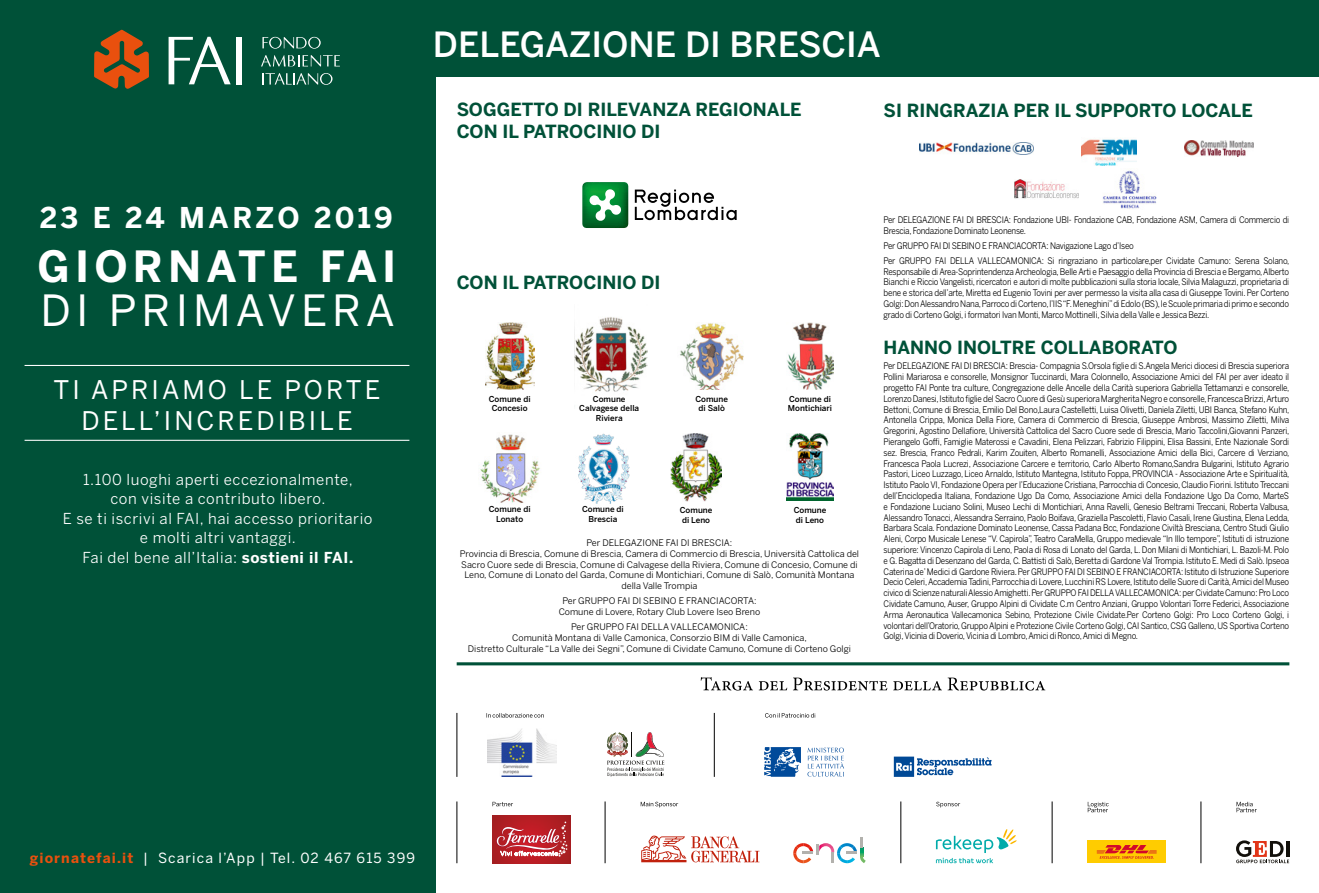
<style>
.page{position:relative;width:1319px;height:893px;background:#fff}
.page>*{position:absolute;margin:0;border:0;box-sizing:border-box;transform-origin:0 0}
.t1{font:700 42.75px "Benton Sans";letter-spacing:.12em;color:#fff}
.t2{font:42.75px "Benton Sans";letter-spacing:.12em;color:#fff}
.t3{font:500 34.5px "Benton Sans";color:#fff}
.t4{font:700 28.5px "Benton Sans";letter-spacing:.11em;color:#fff}
.t5{font:25.5px/30.6px "Benton Sans";letter-spacing:.12em;color:#fff;text-align:center}
.t6{font:700 18px/21.6px "Benton Sans";color:#005138}
.t7{font:15px/19.5px "Benton Sans";letter-spacing:.04em;color:#fff;text-align:center}
.t8{font:13.95px "Benton Sans";letter-spacing:.08em;color:#fff}
.t9{font:9px/10.8px "Benton Sans";letter-spacing:-.01em;color:#000;text-align:justify;scale:.9 1}
.t10{font:9px/10.8px "Benton Sans";letter-spacing:-.01em;color:#000;text-align:center}
.t11{font:9px/10.8px "Benton Sans";letter-spacing:-.03em;color:#000;scale:.9 1}
.t12{font:500 8.1px/9.8px "Benton Sans";color:#000;text-align:center}
.s1{font-weight:700}
.s2{font-weight:700;color:#e9500e}
</style>
<div class="page">
<div style="left:0;top:0;width:435px;height:893px;background:#005138"></div>
<div style="left:400px;top:0;width:918px;height:77px;background:#005138"></div>
<hr style="left:456px;top:662px;width:833px;height:3px;background:#005138">
<hr style="left:456px;top:713px;width:1px;height:64px;background:#000">
<hr style="left:714px;top:713px;width:1px;height:64px;background:#000">
<img style="left:487px;top:728px;width:70px;height:49px">
<svg style="left:486px;top:713px;width:57px;height:5px"></svg>
<svg style="left:607px;top:732px;width:57px;height:45px"></svg>
<svg style="left:765px;top:713px;width:50px;height:5px"></svg>
<svg style="left:893px;top:757px;width:98px;height:20px"></svg>
<svg style="left:807px;top:748px;width:37px;height:29px"></svg>
<svg style="left:764px;top:747px;width:36px;height:30px"></svg>
<svg style="left:936px;top:802px;width:24px;height:5px"></svg>
<svg style="left:935px;top:829px;width:81px;height:34px"></svg>
<hr style="left:900px;top:801px;width:1px;height:62px;background:#000">
<svg style="left:1087px;top:802px;width:21px;height:10px"></svg>
<div style="left:1086px;top:840px;width:79px;height:23px;background:#fc0"></div>
<svg style="left:1096px;top:845px;width:60px;height:14px"></svg>
<hr style="left:1051px;top:801px;width:1px;height:62px;background:#000">
<svg style="left:1236px;top:802px;width:20px;height:10px"></svg>
<svg style="left:1236px;top:840px;width:52px;height:23px"></svg>
<hr style="left:1200px;top:801px;width:1px;height:62px;background:#000">
<hr style="left:456px;top:801px;width:1px;height:62px;background:#000">
<svg style="left:492px;top:802px;width:21px;height:4px"></svg>
<img style="left:492px;top:815px;width:78px;height:48px">
<svg style="left:494px;top:822px;width:73px;height:34px"></svg>
<hr style="left:604px;top:801px;width:1px;height:62px;background:#000">
<svg style="left:640px;top:802px;width:38px;height:5px"></svg>
<svg style="left:641px;top:835px;width:118px;height:27px"></svg>
<svg style="left:793px;top:837px;width:72px;height:26px"></svg>
<hr style="left:25px;top:440px;width:384px;height:1px;background:#fff">
<hr style="left:25px;top:365px;width:384px;height:1px;background:#fff">
<svg style="left:168px;top:37px;width:63px;height:47px"></svg>
<div style="left:236px;top:37px;width:6px;height:47px;background:#fff"></div>
<svg style="left:94px;top:30px;width:55px;height:59px"></svg>
<svg style="left:262px;top:37px;width:58px;height:12px"></svg>
<svg style="left:261px;top:55px;width:79px;height:12px"></svg>
<svg style="left:262px;top:73px;width:70px;height:12px"></svg>
<svg style="left:700px;top:677px;width:345px;height:13px"></svg>
<svg style="left:582px;top:182px;width:46px;height:46px"></svg>
<svg style="left:634px;top:190px;width:102px;height:30px"></svg>
<img style="left:670px;top:434px;width:51px;height:67px">
<img style="left:786px;top:434px;width:46px;height:67px">
<img style="left:787px;top:322px;width:46px;height:68px">
<img style="left:480px;top:434px;width:60px;height:69px">
<img style="left:578px;top:433px;width:52px;height:71px">
<img style="left:485px;top:322px;width:49px;height:68px">
<img style="left:680px;top:323px;width:64px;height:67px">
<img style="left:574px;top:317px;width:73px;height:75px">
<img style="left:1184px;top:140px;width:68px;height:17px">
<img style="left:919px;top:142px;width:114px;height:13px">
<img style="left:1081px;top:139px;width:55px;height:26px">
<img style="left:1014px;top:179px;width:64px;height:20px">
<img style="left:1103px;top:170px;width:54px;height:39px">
<h3 class="t4" style="left:40px;top:201px;width:354px">23 E 24 MARZO 2019</h3>
<h1 class="t1" style="left:38px;top:241px;width:360px">GIORNATE FAI</h1>
<h1 class="t2" style="left:40px;top:285px;width:356px">DI PRIMAVERA</h1>
<h3 class="t5" style="left:53px;top:374px;width:328px">TI APRIAMO LE PORTE<br>DELL’INCREDIBILE</h3>
<h3 class="t7" style="left:63px;top:469px;width:311px">1.100 luoghi aperti eccezionalmente,<br>con visite a contributo libero.<br>E se ti iscrivi al FAI, hai accesso prioritario e molti altri vantaggi.<br>Fai del bene all’Italia: <span class="s1">sostieni il FAI.</span></h3>
<h2 class="t3" style="left:433px;top:24px;width:449px">DELEGAZIONE DI BRESCIA</h2>
<h3 class="t6" style="left:456px;top:99px;width:346px">SOGGETTO DI RILEVANZA REGIONALE<br>CON IL PATROCINIO DI</h3>
<h3 class="t6" style="left:883px;top:100px;width:371px">SI RINGRAZIA PER IL SUPPORTO LOCALE</h3>
<h3 class="t6" style="left:456px;top:272px;width:205px">CON IL PATROCINIO DI</h3>
<p class="t12" style="left:489px;top:394px;width:43px">Comune di<br>Concesio</p>
<p class="t12" style="left:695px;top:394px;width:34px">Comune di Salò</p>
<p class="t12" style="left:579px;top:394px;width:61px">Comune<br>Calvagese della<br>Riviera</p>
<p class="t12" style="left:787px;top:394px;width:46px;text-align:left">Comune di<br>Montichiari</p>
<p class="t12" style="left:489px;top:504px;width:43px">Comune di<br>Lonato</p>
<p class="t12" style="left:582px;top:504px;width:43px">Comune di<br>Brescia</p>
<p class="t12" style="left:679px;top:505px;width:34px;text-align:left">Comune di Leno</p>
<p class="t12" style="left:793px;top:505px;width:34px;text-align:left">Comune di Leno</p>
<p class="t10" style="left:460px;top:537px;width:400px">Per DELEGAZIONE FAI DI BRESCIA:<br>Provincia di Brescia, Comune di Brescia, Camera di Commercio di Brescia, Università Cattolica del Sacro Cuore sede di Brescia, Comune di Calvagese della Riviera, Comune di Concesio, Comune di Leno, Comune di Lonato del Garda, Comune di Montichiari, Comune di Salò, Comunità Montana della Valle Trompia</p>
<p class="t10" style="left:558px;top:596px;width:203px">Per GRUPPO FAI DI SEBINO E FRANCIACORTA:<br>Comune di Lovere, Rotary Club Lovere Iseo Breno</p>
<p class="t10" style="left:468px;top:621px;width:384px">Per GRUPPO FAI DELLA VALLECAMONICA:<br>Comunità Montana di Valle Camonica, Consorzio BIM di Valle Camonica,<br>Distretto Culturale “La Valle dei Segni”, Comune di Cividate Camuno, Comune di Corteno Golgi</p>
<p class="t11" style="left:883px;top:214px;width:452px">Per DELEGAZIONE FAI DI BRESCIA: Fondazione UBI- Fondazione CAB, Fondazione ASM, Camera di Commercio di<br>Brescia, Fondazione Dominato Leonense.</p>
<p class="t11" style="left:883px;top:238px;width:452px;line-height:15px">Per GRUPPO FAI DI SEBINO E FRANCIACORTA: Navigazione Lago d’Iseo<br>Per GRUPPO FAI DELLA VALLECAMONICA: Si ringraziano in particolare,per Cividate Camuno: Serena Solano,</p>
<p class="t9" style="left:883px;top:266px;width:452px">Responsabile di Area-Soprintendenza Archeologia, Belle Arti e Paesaggio della Provincia di Brescia e Bergamo, Alberto Bianchi e Riccio Vangelisti, ricercatori e autori di molte pubblicazioni sulla storia locale, Silvia Malaguzzi, proprietaria di bene e storica dell’arte, Miretta ed Eugenio Tovini per aver permesso la visita alla casa di Giuseppe Tovini. Per Corteno Golgi: Don Alessandro Nana, Parroco di Corteno, l’IIS “F. Meneghini” di Edolo (BS), le Scuole primaria di primo e secondo grado di Corteno Golgi, i formatori Ivan Monti, Marco Mottinelli, Silvia della Valle e Jessica Bezzi.</p>
<h3 class="t6" style="left:883px;top:337px;width:295px">HANNO INOLTRE COLLABORATO</h3>
<p class="t9" style="left:883px;top:361px;width:452px">Per DELEGAZIONE FAI DI BRESCIA: Brescia- Compagnia S.Orsola figlie di S.Angela Merici diocesi di Brescia superiora Pollini Mariarosa e consorelle, Monsignor Tuccinardi, Mara Colonnello, Associazione Amici del FAI per aver ideato il progetto FAI Ponte tra culture, Congregazione delle Ancelle della Carità superiora Gabriella Tettamanzi e consorelle, Lorenzo Danesi, Istituto figlie del Sacro Cuore di Gesù superiora Margherita Negro e consorelle, Francesca Brizzi, Arturo Bettoni, Comune di Brescia, Emilio Del Bono,Laura Castelletti, Luisa Olivetti, Daniela Ziletti, UBI Banca, Stefano Kuhn, Antonella Crippa, Monica Della Fiore, Camera di Commercio di Brescia, Giuseppe Ambrosi, Massimo Ziletti, Milva Gregorini, Agostino Dellafiore, Università Cattolica del Sacro Cuore sede di Brescia, Mario Taccolini,Giovanni Panzeri, Pierangelo Goffi, Famiglie Materossi e Cavadini, Elena Pelizzari, Fabrizio Filippini, Elisa Bassini, Ente Nazionale Sordi sez. Brescia, Franco Pedrali, Karim Zouiten, Alberto Romanelli, Associazione Amici della Bici, Carcere di Verziano, Francesca Paola Lucrezi, Associazione Carcere e territorio, Carlo Alberto Romano,Sandra Bulgarini, Istituto Agrario Pastori, Liceo Luzzago, Liceo Arnaldo, Istituto Mantegna, Istituto Foppa, PROVINCIA - Associazione Arte e Spiritualità, Istituto Paolo VI, Fondazione Opera per l’Educazione Cristiana, Parrocchia di Concesio, Claudio Fiorini. Istituto Treccani dell’Enciclopedia Italiana, Fondazione Ugo Da Como, Associazione Amici della Fondazione Ugo Da Como, MarteS e Fondazione Luciano Solini, Museo Lechi di Montichiari, Anna Ravelli, Genesio Beltrami Treccani, Roberta Valbusa, Alessandro Tonacci, Alessandra Serraino, Paolo Boifava, Graziella Pascoletti, Flavio Casali, Irene Giustina, Elena Ledda, Barbara Scala. Fondazione Dominato Leonense, Cassa Padana Bcc, Fondazione Civiltà Bresciana, Centro Studi Giulio Aleni, Corpo Musicale Lenese “V. Capirola”, Teatro CaraMella, Gruppo medievale “In Illo tempore”, Istituti di istruzione superiore: Vincenzo Capirola di Leno, Paola di Rosa di Lonato del Garda, L. Don Milani di Montichiari, L. Bazoli-M. Polo e G. Bagatta di Desenzano del Garda, C. Battisti di Salò, Beretta di Gardone Val Trompia. Istituto E. Medi di Salò. Ipseoa Caterina de’ Medici di Gardone Riviera. Per GRUPPO FAI DI SEBINO E FRANCIACORTA: Istituto di Istruzione Superiore Decio Celeri, Accademia Tadini, Parrocchia di Lovere, Lucchini RS Lovere, Istituto delle Suore di Carità, Amici del Museo civico di Scienze naturali Alessio Amighetti. Per GRUPPO FAI DELLA VALLECAMONICA: per Cividate Camuno: Pro Loco Cividate Camuno, Auser, Gruppo Alpini di Cividate C.m Centro Anziani, Gruppo Volontari Torre Federici, Associazione Arma Aeronautica Vallecamonica Sebino, Protezione Civile Cividate.Per Corteno Golgi: Pro Loco Corteno Golgi, i volontari dell’Oratorio, Gruppo Alpini e Protezione Civile Corteno Golgi, CAI Santico, CSG Galleno, US Sportiva Corteno Golgi, Vicinia di Doverio, Vicinia di Lombro, Amici di Ronco, Amici di Megno.</p>
<h3 class="t8" style="left:30px;top:850px;width:387px"><span class="s2">giornatefai.it</span> | Scarica l’App | Tel. 02 467 615 399</h3>
</div>
